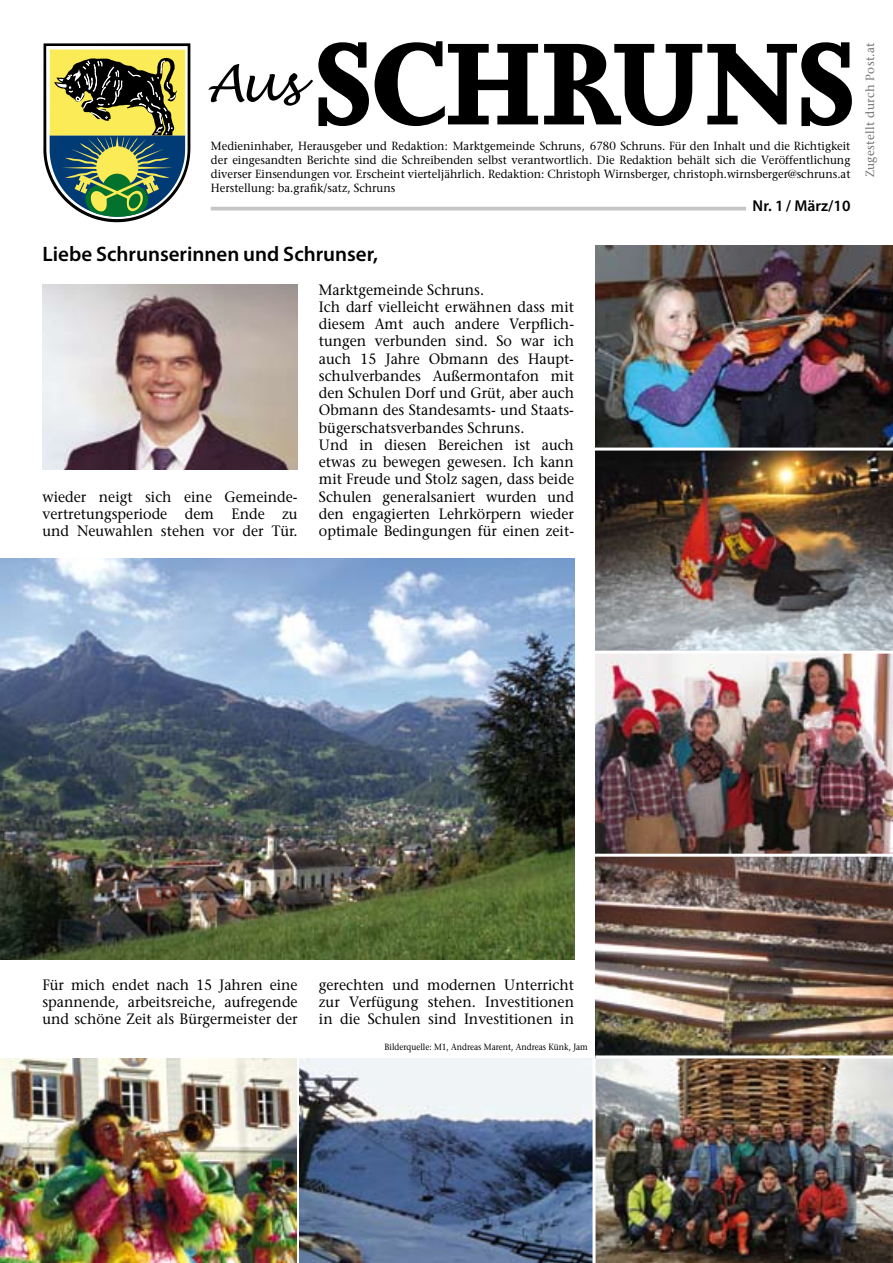
<style>
.page{position:relative;width:893px;height:1263px;background:#fff}
.page>*{position:absolute;margin:0;border:0;box-sizing:border-box;transform-origin:0 0}
.t1{font:600 21px "Myriad Pro";color:#000}
.t2{font:600 15.75px "Myriad Pro";letter-spacing:.005em;color:#000}
.t3{font:15px/17.2px "Stone Serif LT";color:#000;text-align:justify;scale:.95 1}
.t4{font:12px "Stone Serif LT";letter-spacing:.03em;color:#707173}
.t5{font:11.85px/14px "Stone Serif LT";color:#000;text-align:justify;scale:.95 1}
.t6{font:9px "Stone Serif LT";color:#000;scale:.9 1}
</style>
<div class="page">
<svg style="left:208px;top:41px;width:644px;height:85px"></svg>
<img style="left:0;top:558px;width:574px;height:402px">
<img style="left:595px;top:245px;width:298px;height:810px">
<svg style="left:43px;top:43px;width:147px;height:179px;background:#879467"></svg>
<img style="left:299px;top:1058px;width:594px;height:205px">
<hr style="left:589px;top:448px;width:304px;height:3px;background:#fff">
<hr style="left:588px;top:651px;width:305px;height:3px;background:#fff">
<hr style="left:588px;top:854px;width:305px;height:3px;background:#fff">
<svg style="left:592px;top:1058px;width:4px;height:205px"></svg>
<img style="left:43px;top:284px;width:254px;height:186px">
<hr style="left:211px;top:207px;width:535px;height:3px;background:#c5c6c8">
<img style="left:0;top:1058px;width:296px;height:205px">
<p class="t5" style="left:211px;top:139px;width:675px">Medieninhaber, Herausgeber und Redaktion: Marktgemeinde Schruns, 6780 Schruns. Für den Inhalt und die Richtigkeit der eingesandten Berichte sind die Schreibenden selbst verantwortlich. Die Redaktion behält sich die Veröffentlichung diverser Einsendungen vor. Erscheint vierteljährlich. Redaktion: Christoph Wirnsberger, christoph.wirnsberger@schruns.at Herstellung: ba.grafik/satz, Schruns</p>
<h1 class="t1" style="left:43px;top:242px;width:337px">Liebe Schrunserinnen und Schrunser,</h1>
<p class="t3" style="left:43px;top:488px;width:270px">wieder neigt sich eine Gemeinde&shy;vertretungsperiode dem Ende zu und Neuwahlen stehen vor der Tür.</p>
<p class="t3" style="left:319px;top:281px;width:270px;text-align:left">Marktgemeinde Schruns.<br>Ich darf vielleicht erwähnen dass mit diesem Amt auch andere Verpflich&shy;tungen verbunden sind. So war ich auch 15 Jahre Obmann des Haupt&shy;schulverbandes Außermontafon mit den Schulen Dorf und Grüt, aber auch Obmann des Standesamts- und Staats&shy;bügerschatsverbandes Schruns.<br>Und in diesen Bereichen ist auch etwas zu bewegen gewesen. Ich kann mit Freude und Stolz sagen, dass beide Schulen generalsaniert wurden und den engagierten Lehrkörpern wieder optimale Bedingungen für einen zeit-</p>
<p class="t2" style="left:753px;top:196px;width:99px">Nr. 1 / März/10</p>
<p class="t4" style="left:863px;top:177px;width:136px;rotate:-90deg">Zugestellt durch Post.at</p>
<p class="t3" style="left:43px;top:976px;width:270px">Für mich endet nach 15 Jahren eine spannende, arbeitsreiche, aufregende und schöne Zeit als Bürgermeister der</p>
<p class="t3" style="left:319px;top:976px;width:270px">gerechten und modernen Unterricht zur Verfügung stehen. Investitionen in die Schulen sind Investitionen in</p>
<p class="t6" style="left:384px;top:1042px;width:228px">Bilderquelle: M1, Andreas Marent, Andreas Künk, Jam</p>
</div>
